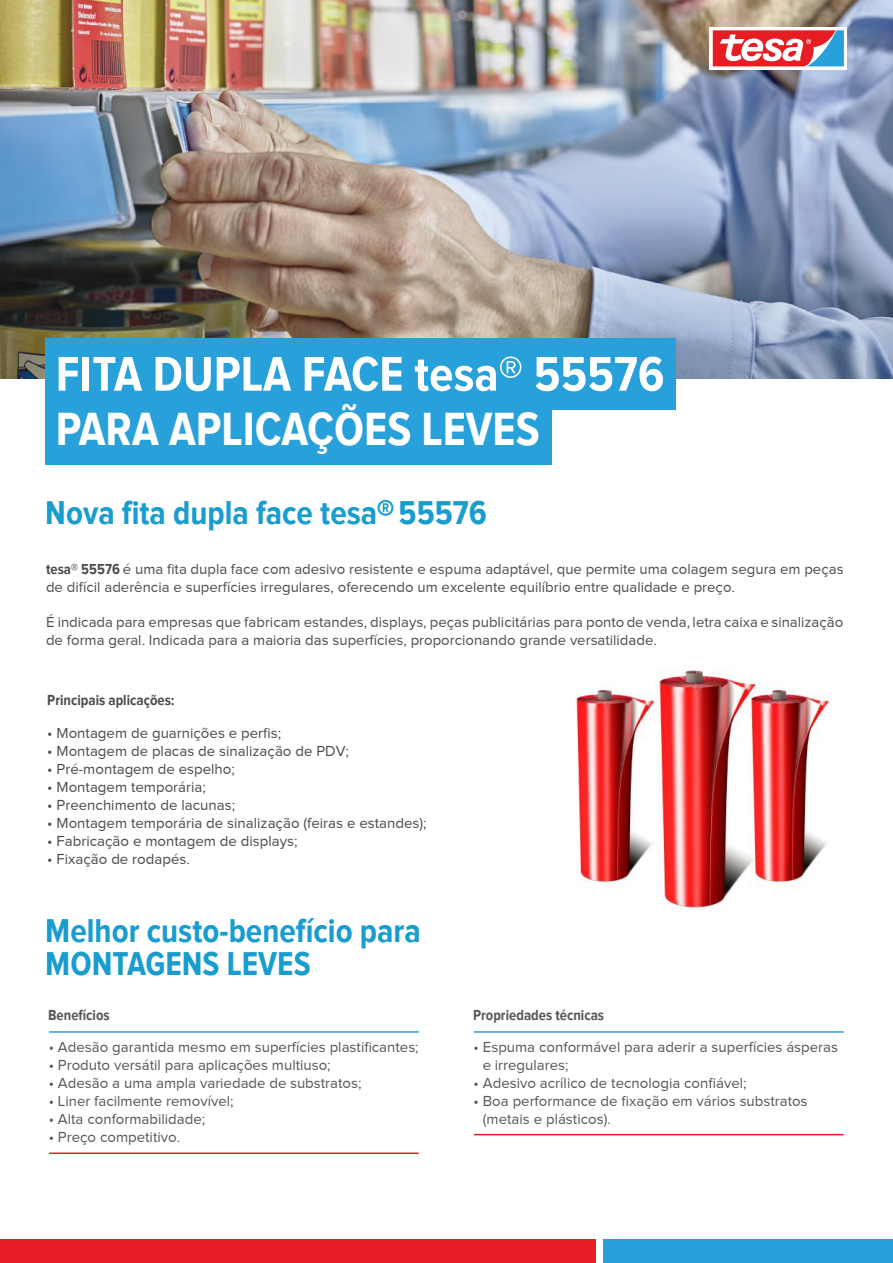
<style>
.page{position:relative;width:893px;height:1263px;background:#fff}
.page>*{position:absolute;margin:0;border:0;box-sizing:border-box;transform-origin:0 0}
.t1{font:700 50.4px "Proxima Nova Cond";color:#fff}
.t2{font:700 48px "Proxima Nova Cond";color:#fff}
.t3{font:700 34.05px/33.5px "Proxima Nova Cond";color:#199cce}
.t4{font:15px/17.9px "Proxima Nova";color:#4e4e4e}
.t5{font:15px/18px "Proxima Nova";color:#585857}
.t6{font:15px "Proxima Nova";color:#4e4b4c}
.t7{font:700 15px "Proxima Nova Cond";color:#585857}
.t8{font:700 15px "Proxima Nova Cond";color:#4e4e4e}
.s1{font-family:"Proxima Nova Cond";font-weight:700}
</style>
<div class="page">
<img style="left:0;top:0;width:893px;height:379px">
<svg style="left:710px;top:27px;width:137px;height:42px"></svg>
<div style="left:45px;top:338px;width:631px;height:72px;background:#28a0da"></div>
<div style="left:45px;top:393px;width:507px;height:72px;background:#28a0da"></div>
<div style="left:0;top:1239px;width:596px;height:24px;background:#e61d25"></div>
<div style="left:603px;top:1239px;width:290px;height:24px;background:#28a0da"></div>
<img style="left:576px;top:669px;width:255px;height:240px">
<hr style="left:474px;top:1031px;width:370px;height:2px;background:#28a0da">
<hr style="left:474px;top:1134px;width:370px;height:1px;background:#e61d25">
<hr style="left:49px;top:1031px;width:370px;height:2px;background:#28a0da">
<hr style="left:49px;top:1152px;width:370px;height:2px;background:#e61d25">
<svg style="left:383px;top:503px;width:6px;height:9px"></svg>
<div style="left:377px;top:500px;width:17px;height:16px;border:2px solid #28a0da;border-radius:50%"></div>
<h1 class="t1" style="left:56px;top:346px;width:610px">FITA DUPLA FACE tesa® 55576</h1>
<h2 class="t2" style="left:56px;top:402px;width:486px">PARA APLICAÇÕES LEVES</h2>
<h3 class="t3" style="left:45px;top:496px;width:443px">Nova fita dupla face tesa 55576</h3>
<p class="t4" style="left:46px;top:559px;width:799px"><span class="s1">tesa® 55576</span> é uma fita dupla face com adesivo resistente e espuma adaptável, que permite uma colagem segura em peças de difícil aderência e superfícies irregulares, oferecendo um excelente equilíbrio entre qualidade e preço.</p>
<p class="t4" style="left:46px;top:613px;width:799px">É indicada para empresas que fabricam estandes, displays, peças publicitárias para ponto de venda, letra caixa e sinalização de forma geral. Indicada para a maioria das superfícies, proporcionando grande versatilidade.</p>
<p class="t8" style="left:47px;top:692px;width:129px">Principais aplicações:</p>
<p class="t6" style="left:47px;top:725px;width:235px">• Montagem de guarnições e perfis;</p>
<p class="t6" style="left:47px;top:743px;width:303px">• Montagem de placas de sinalização de PDV;</p>
<p class="t6" style="left:47px;top:761px;width:189px">• Pré-montagem de espelho;</p>
<p class="t6" style="left:47px;top:779px;width:160px">• Montagem temporária;</p>
<p class="t6" style="left:47px;top:797px;width:189px">• Preenchimento de lacunas;</p>
<p class="t6" style="left:47px;top:815px;width:381px">• Montagem temporária de sinalização (feiras e estandes);</p>
<p class="t6" style="left:47px;top:833px;width:252px">• Fabricação e montagem de displays;</p>
<p class="t6" style="left:47px;top:851px;width:144px">• Fixação de rodapés.</p>
<h3 class="t3" style="left:45px;top:913px;width:377px">Melhor custo-benefício para<br>MONTAGENS LEVES</h3>
<p class="t7" style="left:48px;top:1007px;width:63px">Benefícios</p>
<p class="t5" style="left:49px;top:1038px;width:372px">• Adesão garantida mesmo em superfícies plastificantes;</p>
<p class="t5" style="left:49px;top:1056px;width:284px">• Produto versátil para aplicações multiuso;</p>
<p class="t5" style="left:49px;top:1074px;width:314px">• Adesão a uma ampla variedade de substratos;</p>
<p class="t5" style="left:49px;top:1092px;width:186px">• Liner facilmente removível;</p>
<p class="t5" style="left:49px;top:1110px;width:158px">• Alta conformabilidade;</p>
<p class="t5" style="left:49px;top:1128px;width:133px">• Preço competitivo.</p>
<p class="t7" style="left:473px;top:1007px;width:133px">Propriedades técnicas</p>
<p class="t5" style="left:483px;top:1038px;width:357px;text-indent:-9px">• Espuma conformável para aderir a superfícies ásperas e irregulares;</p>
<p class="t5" style="left:474px;top:1074px;width:275px">• Adesivo acrílico de tecnologia confiável;</p>
<p class="t5" style="left:483px;top:1092px;width:326px;text-indent:-9px">• Boa performance de fixação em vários substratos (metais e plásticos).</p>
</div>
